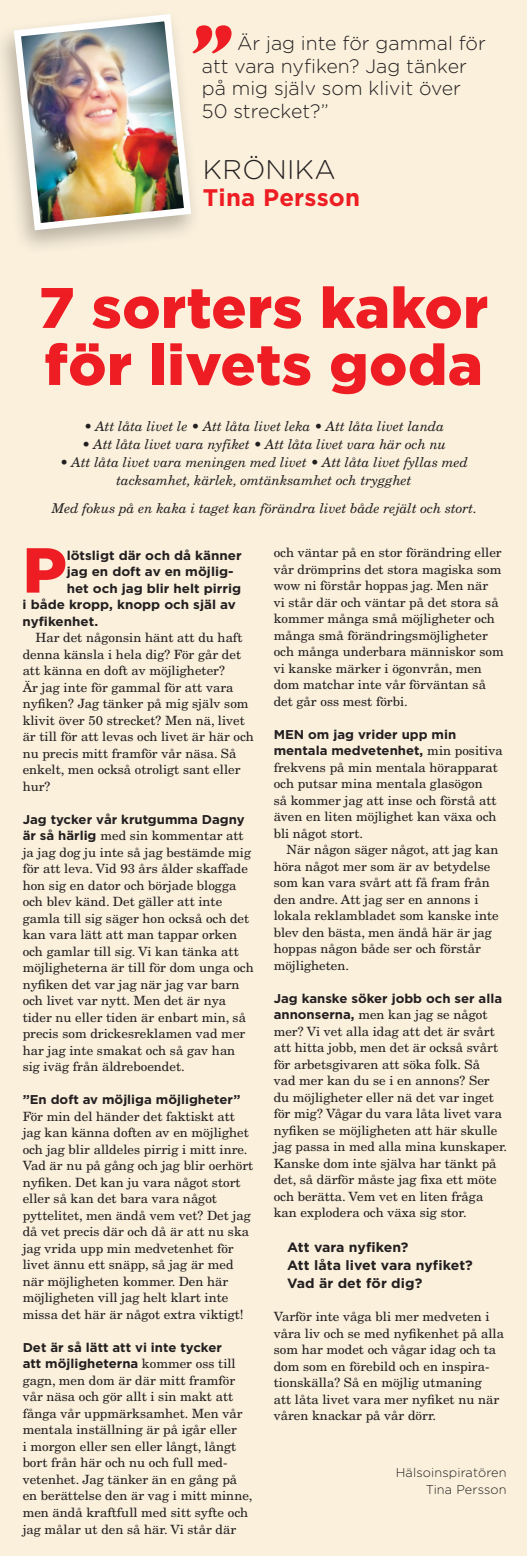
<style>
.page{position:relative;width:528px;height:1557px;background:#fff}
.page>*{position:absolute;margin:0;border:0;box-sizing:border-box;transform-origin:0 0}
.t1{font:900 63.45px "Gotham";color:#ee1d23}
.t2{font:900 57px/57px "Gotham";letter-spacing:.01em;color:#ee1d23}
.t3{font:300 27px "Gotham Rounded";letter-spacing:.01em;color:#231f20}
.t4{font:700 24px "Gotham";letter-spacing:.01em;color:#ee1d23}
.t5{font:300 19.5px/22.5px "Gotham Rounded";color:#231f20}
.t6{font:italic 13.5px/18px "New Century Schlbk LT Std";color:#231f20;text-align:center}
.t7{font:700 13.5px/18px "Gotham";letter-spacing:.005em;color:#231f20;scale:1.04 1}
.t8{font:12.75px/16.5px "New Century Schlbk LT Std";color:#231f20}
.t9{font:700 12.75px/16.5px "Gotham";color:#231f20}
.t10{font:700 12.75px "Gotham";color:#231f20;scale:1.05 1}
.t11{font:300 12.75px/16.5px "Gotham Rounded";letter-spacing:.01em;color:#231f20;text-align:right}
.s1{font-family:"Gotham";font-weight:700}
.s2{font-family:"New Century Schlbk LT Std";font-weight:400}
</style>
<div class="page">
<div style="left:1px;top:1px;width:525px;height:1554px;background:#faf0dc"></div>
<div style="left:0;top:8px;width:202px;height:248px;background:#231f20;opacity:.3"></div>
<img style="left:10px;top:10px;width:185px;height:224px">
<svg style="left:192px;top:25px;width:39px;height:28px"></svg>
<h3 class="t5" style="left:202px;top:31px;width:285px;text-indent:35px">Är jag inte för gammal för att vara nyfiken? Jag tänker på mig själv som klivit över<br>50 strecket?”</h3>
<h3 class="t3" style="left:203px;top:151px;width:134px">KRÖNIKA</h3>
<h3 class="t4" style="left:203px;top:184px;width:158px">Tina Persson</h3>
<h2 class="t2" style="left:39px;top:278px;width:450px">7 sorters kakor för livets goda</h2>
<p class="t6" style="left:84px;top:417px;width:361px">• Att låta livet le • Att låta livet leka • Att låta livet landa</p>
<p class="t6" style="left:82px;top:435px;width:365px">• Att låta livet vara nyfiket • Att låta livet vara här och nu</p>
<p class="t6" style="left:60px;top:453px;width:409px">• Att låta livet vara meningen med livet • Att låta livet fyllas med tacksamhet, kärlek, omtänksamhet och trygghet</p>
<p class="t6" style="left:52px;top:499px;width:426px">Med fokus på en kaka i taget kan förändra livet både rejält och stort.</p>
<h1 class="t1" style="left:23px;top:533px;width:45px">P</h1>
<p class="t10" style="left:67px;top:547px;width:168px">lötsligt där och då känner</p>
<p class="t10" style="left:67px;top:564px;width:160px">jag en doft av en möjlig-</p>
<p class="t10" style="left:67px;top:580px;width:167px">het och jag blir helt pirrig</p>
<p class="t10" style="left:23px;top:597px;width:204px">i både kropp, knopp och själ av</p>
<p class="t10" style="left:23px;top:613px;width:73px">nyfikenhet.</p>
<p class="t8" style="left:23px;top:629px;width:232px;text-indent:13px">Har det någonsin hänt att du haft denna känsla i hela dig? För går det att känna en doft av möjligheter?<br>Är jag inte för gammal för att vara nyfiken? Jag tänker på mig själv som klivit över 50 strecket? Men nä, livet är till för att levas och livet är här och nu precis mitt framför vår näsa. Så enkelt, men också otroligt sant eller hur?</p>
<p class="t9" style="left:23px;top:810px;width:223px">Jag tycker vår krutgumma Dagny</p>
<p class="t8" style="left:23px;top:827px;width:232px"><span class="s1">är så härlig</span> med sin kommentar att ja jag dog ju inte så jag bestämde mig för att leva. Vid 93 års ålder skaffade hon sig en dator och började blogga och blev känd. Det gäller att inte gamla till sig säger hon också och det kan vara lätt att man tappar orken och gamlar till sig. Vi kan tänka att möjligheterna är till för dom unga och nyfiken det var jag när jag var barn och livet var nytt. Men det är nya tider nu eller tiden är enbart min, så precis som drickesreklamen vad mer har jag inte smakat och så gav han sig iväg från äldreboendet.</p>
<p class="t9" style="left:23px;top:1091px;width:219px">”En doft av möjliga möjligheter”</p>
<p class="t8" style="left:23px;top:1107px;width:232px">För min del händer det faktiskt att jag kan känna doften av en möjlighet och jag blir alldeles pirrig i mitt inre.<br>Vad är nu på gång och jag blir oerhört nyfiken. Det kan ju vara något stort eller så kan det bara vara något pyttelitet, men ändå vem vet? Det jag då vet precis där och då är att nu ska jag vrida upp min medvetenhet för livet ännu ett snäpp, så jag är med när möjligheten kommer. Den här möjligheten vill jag helt klart inte missa det här är något extra viktigt!</p>
<p class="t9" style="left:23px;top:1338px;width:214px">Det är så lätt att vi inte tycker att möjligheterna <span class="s2">kommer oss till</span></p>
<p class="t8" style="left:23px;top:1371px;width:231px">gagn, men dom är där mitt framför vår näsa och gör allt i sin makt att fånga vår uppmärksamhet. Men vår mentala inställning är på igår eller<br>i morgon eller sen eller långt, långt bort från här och nu och full med&shy;vetenhet. Jag tänker än en gång på en berättelse den är vag i mitt minne, men ändå kraftfull med sitt syfte och jag målar ut den så här. Vi står där</p>
<p class="t8" style="left:273px;top:544px;width:231px">och väntar på en stor förändring eller vår drömprins det stora magiska som wow ni förstår hoppas jag. Men när<br>vi står där och väntar på det stora så kommer många små möjligheter och många små förändringsmöjligheter och många underbara människor som vi kanske märker i ögonvrån, men dom matchar inte vår förväntan så det går oss mest förbi.</p>
<p class="t9" style="left:273px;top:725px;width:230px">MEN om jag vrider upp min mentala medvetenhet, <span class="s2">min positiva</span></p>
<p class="t8" style="left:273px;top:758px;width:226px">frekvens på min mentala hörapparat och putsar mina mentala glasögon så kommer jag att inse och förstå att även en liten möjlighet kan växa och bli något stort.</p>
<p class="t8" style="left:273px;top:841px;width:226px;text-indent:13px">När någon säger något, att jag kan höra något mer som är av betydelse som kan vara svårt att få fram från den andre. Att jag ser en annons i lokala reklambladet som kanske inte blev den bästa, men ändå här är jag hoppas någon både ser och förstår möjligheten.</p>
<p class="t9" style="left:273px;top:989px;width:230px">Jag kanske söker jobb och ser alla</p>
<p class="t8" style="left:273px;top:1006px;width:235px"><span class="s1">annonserna,</span> men kan jag se något mer? Vi vet alla idag att det är svårt att hitta jobb, men det är också svårt för arbetsgivaren att söka folk. Så<br>vad mer kan du se i en annons? Ser du möjligheter eller nä det var inget för mig? Vågar du vara låta livet vara nyfiken se möjligheten att här skulle jag passa in med alla mina kunskaper.<br>Kanske dom inte själva har tänkt på det, så därför måste jag fixa ett möte och berätta. Vem vet en liten fråga kan explodera och växa sig stor.</p>
<p class="t7" style="left:287px;top:1237px;width:180px">Att vara nyfiken?<br>Att låta livet vara nyfiket?<br>Vad är det för dig?</p>
<p class="t8" style="left:273px;top:1308px;width:232px">Varför inte våga bli mer medveten i våra liv och se med nyfikenhet på alla som har modet och vågar idag och ta dom som en förebild och en inspira&shy;tionskälla? Så en möjlig utmaning<br>att låta livet vara mer nyfiket nu när våren knackar på vår dörr.</p>
<p class="t11" style="left:395px;top:1463px;width:112px">Hälsoinspiratören<br>Tina Persson</p>
</div>
